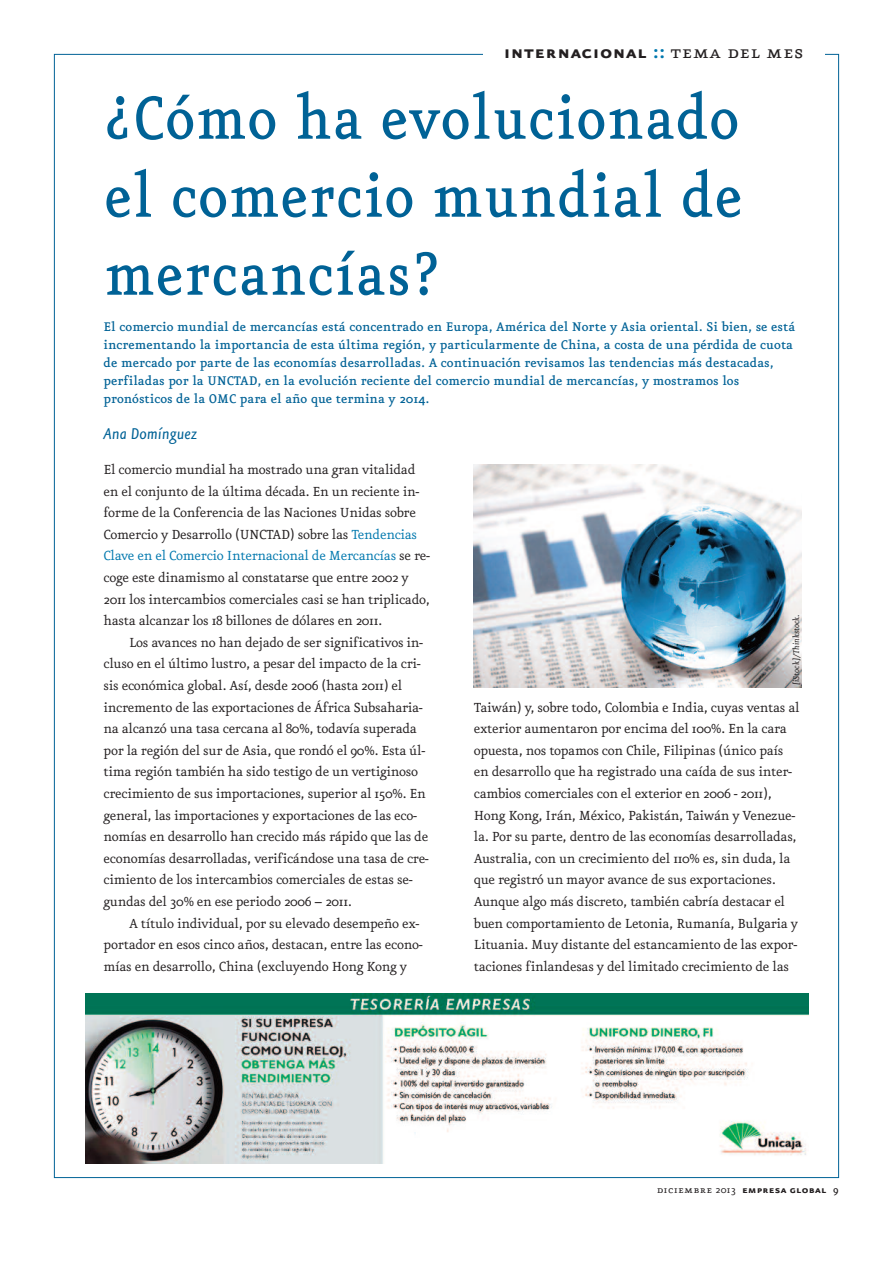
<style>
.page{position:relative;width:893px;height:1263px;background:#fff}
.page>*{position:absolute;margin:0;border:0;box-sizing:border-box;transform-origin:0 0}
.t1{font:500 72px/78px "Eureka";letter-spacing:.02em;color:#006296;text-align:justify;scale:.9 1}
.t2{font:21.9px "Eureka Sans Bold Caps";letter-spacing:.025em;color:#231f20}
.t3{font:italic 18.75px "Eureka Sans";color:#006296}
.t4{font:15.75px/21.6px "Eureka";letter-spacing:-.02em;color:#231f20}
.t5{font:500 15px/18px "Eureka";color:#006296}
.t6{font:12px "Eureka Sans Bold Caps";letter-spacing:.025em;color:#231f20}
.t7{font:italic 10.2px "Eureka";color:#231f20}
.s1{color:#0078ae}
.s2{font-family:"Eureka Small Caps"}
.s3{font-family:"Eureka"}
.s4{font-family:"Eureka";font-weight:500}
</style>
<div class="page">
<img style="left:86px;top:993px;width:722px;height:170px">
<img style="left:473px;top:464px;width:328px;height:223px">
<h2 class="t2" style="left:504px;top:41px;width:301px">internacional <span class="s1">::</span> <span class="s2">tema del mes</span></h2>
<h1 class="t1" style="left:104px;top:82px;width:710px">¿Cómo ha evolucionado el comercio mundial de mercancías?</h1>
<p class="t5" style="left:104px;top:319px;width:693px">El comercio mundial de mercancías está concentrado en Europa, América del Norte y Asia oriental. Si bien, se está incrementando la importancia de esta última región, y particularmente de China, a costa de una pérdida de cuota de mercado por parte de las economías desarrolladas. A continuación revisamos las tendencias más destacadas, perfiladas por la UNCTAD, en la evolución reciente del comercio mundial de mercancías, y mostramos los pronósticos de la OMC para el año que termina y 2014.</p>
<p class="t3" style="left:104px;top:425px;width:95px">Ana Domínguez</p>
<p class="t4" style="left:104px;top:459px;width:328px">El comercio mundial ha mostrado una gran vitalidad en el conjunto de la última década. En un reciente in&shy;forme de la Conferencia de las Naciones Unidas sobre Comercio y Desarrollo (UNCTAD) sobre las <span class="s1">Tendencias Clave en el Comercio Internacional de Mercancías</span> se re&shy;coge este dinamismo al constatarse que entre 2002 y 2011 los intercambios comerciales casi se han triplicado, hasta alcanzar los 18 billones de dólares en 2011.</p>
<p class="t4" style="left:104px;top:632px;width:327px;text-indent:26px">Los avances no han dejado de ser significativos in&shy;cluso en el último lustro, a pesar del impacto de la cri&shy;sis económica global. Así, desde 2006 (hasta 2011) el incremento de las exportaciones de África Subsaharia&shy;na alcanzó una tasa cercana al 80%, todavía superada por la región del sur de Asia, que rondó el 90%. Esta úl&shy;tima región también ha sido testigo de un vertiginoso crecimiento de sus importaciones, superior al 150%. En general, las importaciones y exportaciones de las eco&shy;nomías en desarrollo han crecido más rápido que las de economías desarrolladas, verificándose una tasa de cre&shy;cimiento de los intercambios comerciales de estas se&shy;gundas del 30% en ese periodo 2006 – 2011.</p>
<p class="t4" style="left:104px;top:913px;width:321px;text-indent:26px">A título individual, por su elevado desempeño ex&shy;portador en esos cinco años, destacan, entre las econo&shy;mías en desarrollo, China (excluyendo Hong Kong y</p>
<p class="t7" style="left:791px;top:685px;width:72px;rotate:-90deg">[iStock]/Thinkstock.</p>
<p class="t4" style="left:474px;top:697px;width:327px">Taiwán) y, sobre todo, Colombia e India, cuyas ventas al exterior aumentaron por encima del 100%. En la cara opuesta, nos topamos con Chile, Filipinas (único país en desarrollo que ha registrado una caída de sus inter&shy;cambios comerciales con el exterior en 2006 - 2011), Hong Kong, Irán, México, Pakistán, Taiwán y Venezue&shy;la. Por su parte, dentro de las economías desarrolladas, Australia, con un crecimiento del 110% es, sin duda, la que registró un mayor avance de sus exportaciones.<br>Aunque algo más discreto, también cabría destacar el buen comportamiento de Letonia, Rumanía, Bulgaria y Lituania. Muy distante del estancamiento de las expor&shy;taciones finlandesas y del limitado crecimiento de las</p>
<p class="t6" style="left:657px;top:1184px;width:183px"><span class="s2">diciembre</span> <span class="s3">2013</span> empresa global <span class="s4">9</span></p>
</div>
